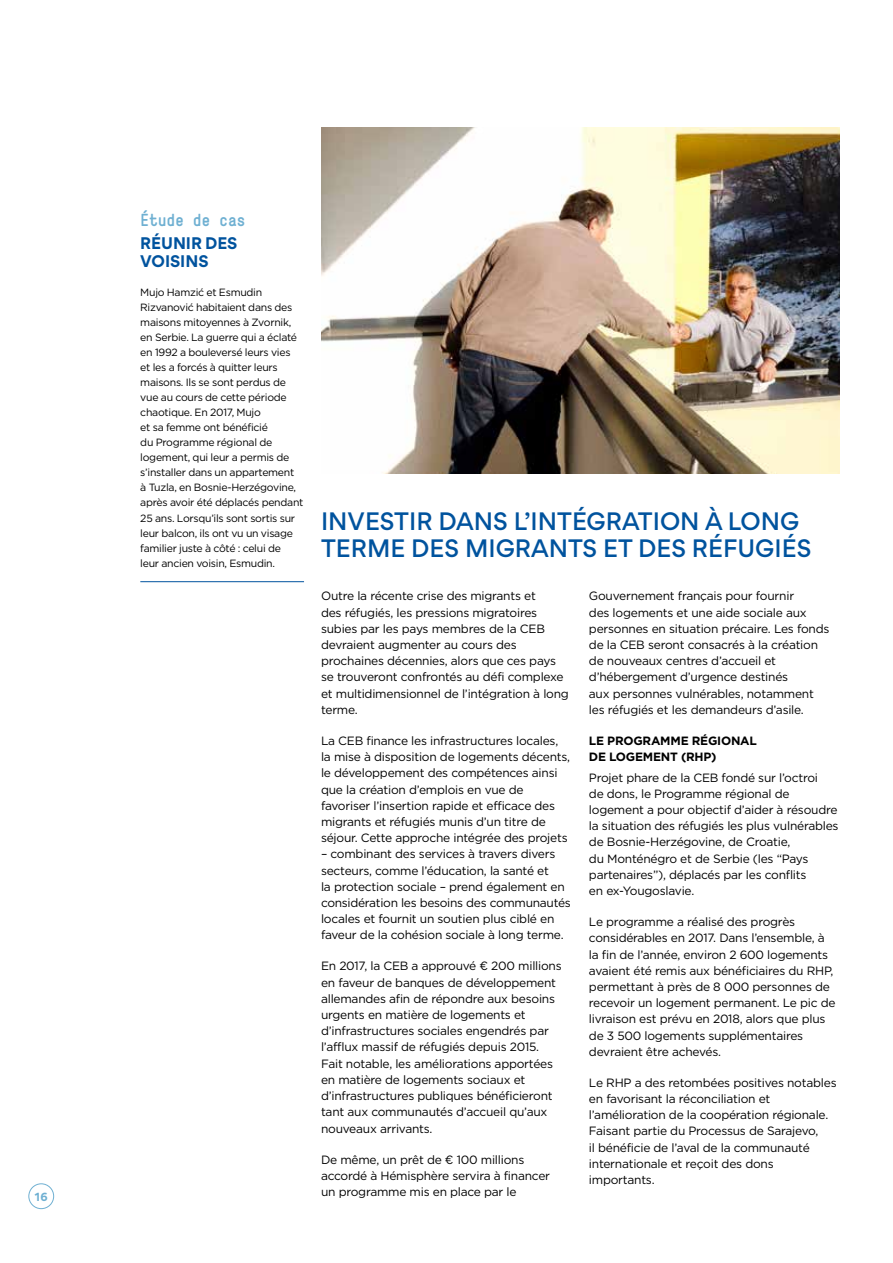
<style>
.page{position:relative;width:893px;height:1263px;background:#fff}
.page>*{position:absolute;margin:0;border:0;box-sizing:border-box;transform-origin:0 0}
.t1{font:500 22.5px/27px "Gordita";color:#00539e}
.t2{font:16.5px "Simple Bold Titling";letter-spacing:-.02em;color:#6fb0d2}
.t3{font:700 15px/18px "Gordita";letter-spacing:-.005em;color:#00539e}
.t4{font:12px/16.2px "Gotham";letter-spacing:-.02em;color:#000}
.t5{font:700 12px/16.2px "Gotham";letter-spacing:-.02em;color:#000}
.t6{font:10.5px/15px "Gotham";letter-spacing:-.025em;color:#000}
.t7{font:700 10.5px "Gordita";color:#6fb0d2}
</style>
<div class="page">
<hr style="left:140px;top:581px;width:164px;height:1px;background:#00539e">
<img style="left:321px;top:128px;width:519px;height:346px">
<div style="left:28px;top:1183px;width:26px;height:26px;border:1px solid #6fb0d2;border-radius:50%"></div>
<p class="t7" style="left:35px;top:1188px;width:14px">16</p>
<h2 class="t2" style="left:140px;top:210px;width:107px">Étude de cas</h2>
<p class="t3" style="left:140px;top:233px;width:99px">RÉUNIR DES<br>VOISINS</p>
<p class="t6" style="left:140px;top:285px;width:165px">Mujo Hamzić et Esmudin<br>Rizvanović habitaient dans des maisons mitoyennes à Zvornik, en Serbie. La guerre qui a éclaté en 1992 a bouleversé leurs vies<br>et les a forcés à quitter leurs maisons. Ils se sont perdus de vue au cours de cette période chaotique. En 2017, Mujo<br>et sa femme ont bénéficié<br>du Programme régional de logement, qui leur a permis de s’installer dans un appartement<br>à Tuzla, en Bosnie-Herzégovine, après avoir été déplacés pendant<br>25 ans. Lorsqu’ils sont sortis sur leur balcon, ils ont vu un visage familier juste à côté : celui de<br>leur ancien voisin, Esmudin.</p>
<h1 class="t1" style="left:321px;top:507px;width:492px">INVESTIR DANS L’INTÉGRATION À LONG<br>TERME DES MIGRANTS ET DES RÉFUGIÉS</h1>
<p class="t4" style="left:321px;top:588px;width:249px">Outre la récente crise des migrants et<br>des réfugiés, les pressions migratoires subies par les pays membres de la CEB devraient augmenter au cours des prochaines décennies, alors que ces pays se trouveront confrontés au défi complexe et multidimensionnel de l’intégration à long terme.</p>
<p class="t4" style="left:321px;top:732px;width:251px">La CEB finance les infrastructures locales, la mise à disposition de logements décents, le développement des compétences ainsi que la création d’emplois en vue de favoriser l’insertion rapide et efficace des migrants et réfugiés munis d’un titre de séjour. Cette approche intégrée des projets</p>
<p class="t4" style="left:321px;top:846px;width:251px">– combinant des services à travers divers secteurs, comme l’éducation, la santé et<br>la protection sociale – prend également en considération les besoins des communautés locales et fournit un soutien plus ciblé en faveur de la cohésion sociale à long terme.</p>
<p class="t4" style="left:321px;top:958px;width:242px">En 2017, la CEB a approuvé € 200 millions en faveur de banques de développement allemandes afin de répondre aux besoins urgents en matière de logements et d’infrastructures sociales engendrés par l’afflux massif de réfugiés depuis 2015.<br>Fait notable, les améliorations apportées en matière de logements sociaux et d’infrastructures publiques bénéficieront tant aux communautés d’accueil qu’aux nouveaux arrivants.</p>
<p class="t4" style="left:321px;top:1151px;width:231px">De même, un prêt de € 100 millions accordé à Hémisphère servira à financer un programme mis en place par le</p>
<p class="t4" style="left:589px;top:588px;width:242px">Gouvernement français pour fournir<br>des logements et une aide sociale aux personnes en situation précaire. Les fonds de la CEB seront consacrés à la création de nouveaux centres d’accueil et d’hébergement d’urgence destinés<br>aux personnes vulnérables, notamment les réfugiés et les demandeurs d’asile.</p>
<p class="t5" style="left:589px;top:732px;width:169px">LE PROGRAMME RÉGIONAL<br>DE LOGEMENT (RHP)</p>
<p class="t4" style="left:589px;top:769px;width:251px">Projet phare de la CEB fondé sur l’octroi<br>de dons, le Programme régional de logement a pour objectif d’aider à résoudre la situation des réfugiés les plus vulnérables de Bosnie-Herzégovine, de Croatie,<br>du Monténégro et de Serbie (les “Pays partenaires”), déplacés par les conflits<br>en ex-Yougoslavie.</p>
<p class="t4" style="left:589px;top:913px;width:248px">Le programme a réalisé des progrès considérables en 2017. Dans l’ensemble, à la fin de l’année, environ 2 600 logements avaient été remis aux bénéficiaires du RHP, permettant à près de 8 000 personnes de recevoir un logement permanent. Le pic de livraison est prévu en 2018, alors que plus de 3 500 logements supplémentaires devraient être achevés.</p>
<p class="t4" style="left:589px;top:1074px;width:249px">Le RHP a des retombées positives notables en favorisant la réconciliation et l’amélioration de la coopération régionale.<br>Faisant partie du Processus de Sarajevo,<br>il bénéficie de l’aval de la communauté internationale et reçoit des dons importants.</p>
</div>
